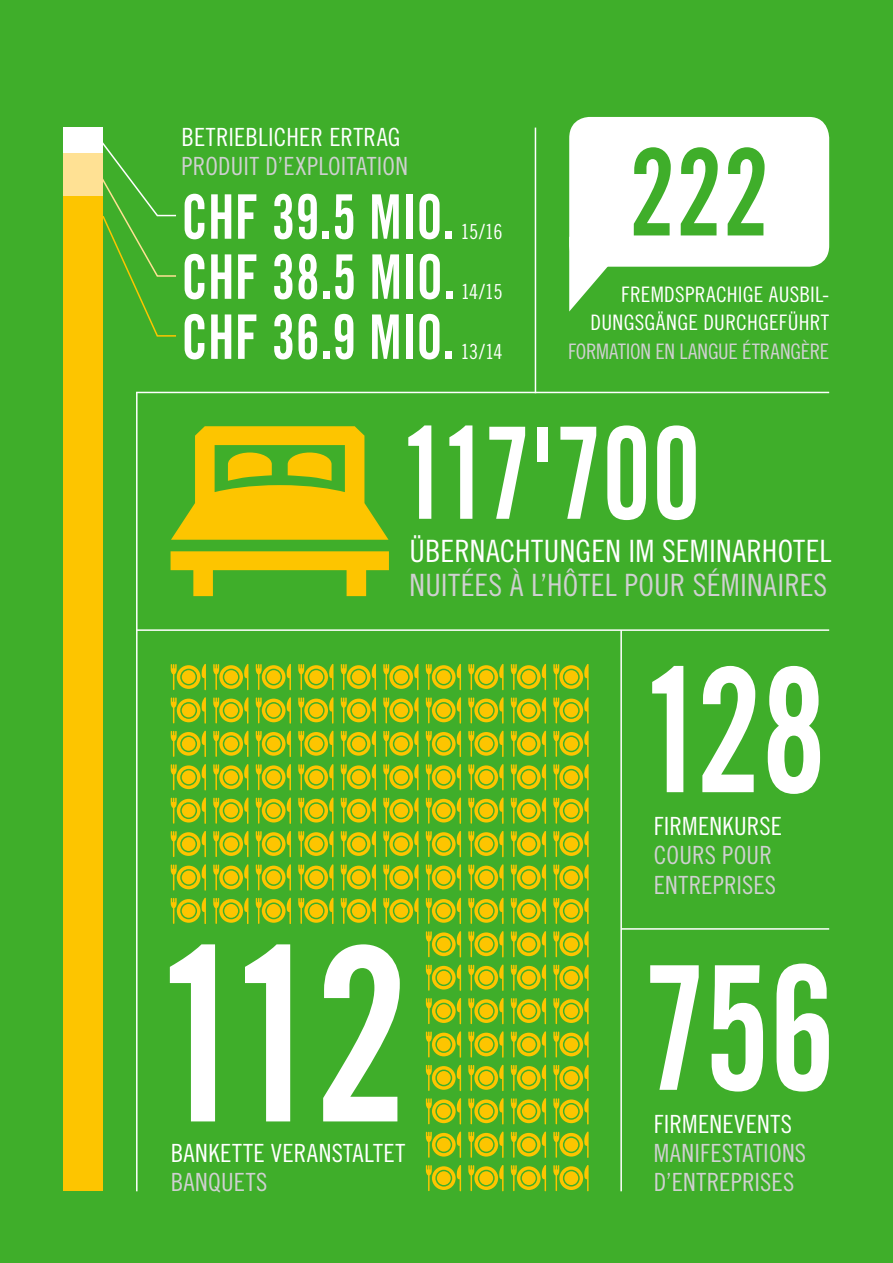
<style>
.page{position:relative;width:893px;height:1263px;background:#3fae2a}
.page>*{position:absolute;margin:0;border:0;box-sizing:border-box;transform-origin:0 0}
.zwischentitel{font:241.95px "Trade Gothic Bold Cond Twenty";color:#fff;scale:.89 1}
.zwischentitel-2{font:172.5px "Trade Gothic Bold Cond Twenty";letter-spacing:-.015em;color:#fff;scale:.86 1}
.zwischentitel-3{font:127.5px "Trade Gothic Bold Cond Twenty";letter-spacing:-.03em;color:#fff;scale:.86 1}
.zwischentitel-4{font:120.45px "Trade Gothic Bold Cond Twenty";color:#3fae2a;scale:.86 1}
.zwischentitel-5{font:61.5px "Trade Gothic Bold Cond Twenty";color:#fff;scale:.86 1}
.zwischentitel-6{font:30.75px "Trade Gothic Cond Eighteen";letter-spacing:.005em;color:#cfd0d0}
.zwischentitel-7{font:30.75px "Trade Gothic Cond Eighteen";letter-spacing:.005em;color:#fff}
.zwischentitel-8{font:25.05px/29.2px "Trade Gothic Cond Eighteen";letter-spacing:.01em;color:#cfd0d0}
.zwischentitel-9{font:25.05px "Trade Gothic Cond Eighteen";letter-spacing:.01em;color:#fff}
.zwischentitel-10{font:21.3px/28.3px "Trade Gothic Cond Eighteen";letter-spacing:.01em;color:#fff;text-align:right}
.zwischentitel-11{font:21.3px "Trade Gothic Cond Eighteen";letter-spacing:-.01em;color:#cfd0d0}
.zwischentitel-12{font:20.7px "Trade Gothic Cond Eighteen";letter-spacing:-.03em;color:#fff}
</style>
<div class="page">
<div style="left:64px;top:128px;width:39px;height:1063px;background:#fff"></div>
<div style="left:64px;top:154px;width:39px;height:1037px;background:#ffe194"></div>
<hr style="left:136px;top:392px;width:693px;height:1px;background:#fff">
<hr style="left:137px;top:629px;width:692px;height:2px;background:#fff">
<hr style="left:621px;top:928px;width:208px;height:2px;background:#fff">
<hr style="left:136px;top:392px;width:2px;height:799px;background:#fff">
<hr style="left:535px;top:128px;width:1px;height:265px;background:#fff">
<hr style="left:620px;top:630px;width:2px;height:561px;background:#fff">
<div style="left:64px;top:196px;width:39px;height:995px;background:#fdc500"></div>
<svg style="left:98px;top:142px;width:78px;height:195px"></svg>
<svg style="left:171px;top:551px;width:218px;height:45px"></svg>
<svg style="left:171px;top:426px;width:217px;height:114px"></svg>
<div style="left:569px;top:117px;width:260px;height:150px;background:#fff;border-radius:21px"></div>
<svg style="left:569px;top:237px;width:64px;height:75px"></svg>
<svg style="left:171px;top:664px;width:35px;height:26px"></svg>
<svg style="left:171px;top:697px;width:35px;height:27px"></svg>
<svg style="left:171px;top:731px;width:35px;height:26px"></svg>
<svg style="left:171px;top:764px;width:35px;height:26px"></svg>
<svg style="left:171px;top:797px;width:35px;height:27px"></svg>
<svg style="left:171px;top:831px;width:35px;height:26px"></svg>
<svg style="left:171px;top:864px;width:35px;height:27px"></svg>
<svg style="left:171px;top:898px;width:35px;height:26px"></svg>
<svg style="left:468px;top:964px;width:36px;height:27px"></svg>
<svg style="left:426px;top:964px;width:35px;height:27px"></svg>
<svg style="left:468px;top:998px;width:36px;height:26px"></svg>
<svg style="left:426px;top:998px;width:35px;height:26px"></svg>
<svg style="left:468px;top:1098px;width:36px;height:26px"></svg>
<svg style="left:426px;top:1098px;width:35px;height:26px"></svg>
<svg style="left:213px;top:664px;width:35px;height:26px"></svg>
<svg style="left:213px;top:697px;width:35px;height:27px"></svg>
<svg style="left:213px;top:731px;width:35px;height:26px"></svg>
<svg style="left:213px;top:764px;width:35px;height:26px"></svg>
<svg style="left:213px;top:797px;width:35px;height:27px"></svg>
<svg style="left:213px;top:831px;width:35px;height:26px"></svg>
<svg style="left:213px;top:864px;width:35px;height:27px"></svg>
<svg style="left:213px;top:898px;width:35px;height:26px"></svg>
<svg style="left:511px;top:964px;width:35px;height:27px"></svg>
<svg style="left:511px;top:998px;width:35px;height:26px"></svg>
<svg style="left:511px;top:1098px;width:35px;height:26px"></svg>
<svg style="left:256px;top:664px;width:35px;height:26px"></svg>
<svg style="left:256px;top:697px;width:35px;height:27px"></svg>
<svg style="left:256px;top:731px;width:35px;height:26px"></svg>
<svg style="left:256px;top:764px;width:35px;height:26px"></svg>
<svg style="left:256px;top:797px;width:35px;height:27px"></svg>
<svg style="left:256px;top:831px;width:35px;height:26px"></svg>
<svg style="left:256px;top:864px;width:35px;height:27px"></svg>
<svg style="left:256px;top:898px;width:35px;height:26px"></svg>
<svg style="left:553px;top:964px;width:36px;height:27px"></svg>
<svg style="left:298px;top:664px;width:35px;height:26px"></svg>
<svg style="left:298px;top:697px;width:35px;height:27px"></svg>
<svg style="left:298px;top:731px;width:35px;height:26px"></svg>
<svg style="left:298px;top:764px;width:35px;height:26px"></svg>
<svg style="left:298px;top:797px;width:35px;height:27px"></svg>
<svg style="left:298px;top:831px;width:35px;height:26px"></svg>
<svg style="left:298px;top:864px;width:35px;height:27px"></svg>
<svg style="left:298px;top:898px;width:35px;height:26px"></svg>
<svg style="left:341px;top:664px;width:35px;height:26px"></svg>
<svg style="left:341px;top:697px;width:35px;height:27px"></svg>
<svg style="left:341px;top:731px;width:35px;height:26px"></svg>
<svg style="left:341px;top:764px;width:35px;height:26px"></svg>
<svg style="left:341px;top:797px;width:35px;height:27px"></svg>
<svg style="left:341px;top:831px;width:35px;height:26px"></svg>
<svg style="left:341px;top:864px;width:35px;height:27px"></svg>
<svg style="left:341px;top:898px;width:35px;height:26px"></svg>
<svg style="left:553px;top:998px;width:36px;height:26px"></svg>
<svg style="left:553px;top:1098px;width:36px;height:26px"></svg>
<svg style="left:383px;top:664px;width:35px;height:26px"></svg>
<svg style="left:383px;top:697px;width:35px;height:27px"></svg>
<svg style="left:383px;top:731px;width:35px;height:26px"></svg>
<svg style="left:383px;top:764px;width:35px;height:26px"></svg>
<svg style="left:383px;top:797px;width:35px;height:27px"></svg>
<svg style="left:383px;top:831px;width:35px;height:26px"></svg>
<svg style="left:383px;top:864px;width:35px;height:27px"></svg>
<svg style="left:383px;top:898px;width:35px;height:26px"></svg>
<svg style="left:426px;top:664px;width:35px;height:26px"></svg>
<svg style="left:426px;top:697px;width:35px;height:27px"></svg>
<svg style="left:426px;top:731px;width:35px;height:26px"></svg>
<svg style="left:426px;top:764px;width:35px;height:26px"></svg>
<svg style="left:426px;top:797px;width:35px;height:27px"></svg>
<svg style="left:426px;top:831px;width:35px;height:26px"></svg>
<svg style="left:426px;top:864px;width:35px;height:27px"></svg>
<svg style="left:426px;top:898px;width:35px;height:26px"></svg>
<svg style="left:468px;top:1031px;width:36px;height:27px"></svg>
<svg style="left:426px;top:1031px;width:35px;height:27px"></svg>
<svg style="left:468px;top:1131px;width:36px;height:27px"></svg>
<svg style="left:426px;top:1131px;width:35px;height:27px"></svg>
<svg style="left:468px;top:1065px;width:36px;height:26px"></svg>
<svg style="left:426px;top:1065px;width:35px;height:26px"></svg>
<svg style="left:468px;top:1165px;width:36px;height:26px"></svg>
<svg style="left:426px;top:1165px;width:35px;height:26px"></svg>
<svg style="left:468px;top:664px;width:36px;height:26px"></svg>
<svg style="left:468px;top:697px;width:36px;height:27px"></svg>
<svg style="left:468px;top:731px;width:36px;height:26px"></svg>
<svg style="left:468px;top:764px;width:36px;height:26px"></svg>
<svg style="left:468px;top:797px;width:36px;height:27px"></svg>
<svg style="left:468px;top:831px;width:36px;height:26px"></svg>
<svg style="left:468px;top:864px;width:36px;height:27px"></svg>
<svg style="left:468px;top:898px;width:36px;height:26px"></svg>
<svg style="left:468px;top:931px;width:36px;height:26px"></svg>
<svg style="left:426px;top:931px;width:35px;height:26px"></svg>
<svg style="left:511px;top:1031px;width:35px;height:27px"></svg>
<svg style="left:511px;top:1131px;width:35px;height:27px"></svg>
<svg style="left:511px;top:1165px;width:35px;height:26px"></svg>
<svg style="left:511px;top:1065px;width:35px;height:26px"></svg>
<svg style="left:511px;top:664px;width:35px;height:26px"></svg>
<svg style="left:511px;top:697px;width:35px;height:27px"></svg>
<svg style="left:511px;top:731px;width:35px;height:26px"></svg>
<svg style="left:511px;top:764px;width:35px;height:26px"></svg>
<svg style="left:511px;top:797px;width:35px;height:27px"></svg>
<svg style="left:511px;top:831px;width:35px;height:26px"></svg>
<svg style="left:511px;top:864px;width:35px;height:27px"></svg>
<svg style="left:511px;top:898px;width:35px;height:26px"></svg>
<svg style="left:511px;top:931px;width:35px;height:26px"></svg>
<svg style="left:553px;top:1031px;width:36px;height:27px"></svg>
<svg style="left:553px;top:1131px;width:36px;height:27px"></svg>
<svg style="left:553px;top:1165px;width:36px;height:26px"></svg>
<svg style="left:553px;top:1065px;width:36px;height:26px"></svg>
<svg style="left:553px;top:664px;width:36px;height:26px"></svg>
<svg style="left:553px;top:697px;width:36px;height:27px"></svg>
<svg style="left:553px;top:731px;width:36px;height:26px"></svg>
<svg style="left:553px;top:764px;width:36px;height:26px"></svg>
<svg style="left:553px;top:797px;width:36px;height:27px"></svg>
<svg style="left:553px;top:831px;width:36px;height:26px"></svg>
<svg style="left:553px;top:864px;width:36px;height:27px"></svg>
<svg style="left:553px;top:898px;width:36px;height:26px"></svg>
<svg style="left:553px;top:931px;width:36px;height:26px"></svg>
<p class="zwischentitel-9" style="left:181px;top:122px;width:221px">BETRIEBLICHER ERTRAG</p>
<p class="zwischentitel-8" style="left:181px;top:151px;width:228px">PRODUIT D’EXPLOITATION</p>
<p class="zwischentitel-5" style="left:181px;top:179px;width:319px">CHF 39.5 MIO.</p>
<p class="zwischentitel-5" style="left:181px;top:239px;width:320px">CHF 38.5 MIO.</p>
<p class="zwischentitel-5" style="left:181px;top:300px;width:319px">CHF 36.9 MIO.</p>
<p class="zwischentitel-12" style="left:460px;top:219px;width:44px">15/16</p>
<p class="zwischentitel-12" style="left:461px;top:279px;width:43px">14/15</p>
<p class="zwischentitel-12" style="left:460px;top:339px;width:44px">13/14</p>
<p class="zwischentitel-4" style="left:629px;top:119px;width:164px">222</p>
<p class="zwischentitel-10" style="left:590px;top:280px;width:240px">FREMDSPRACHIGE AUSBIL-<br>DUNGSGÄNGE DURCHGEFÜHRT</p>
<p class="zwischentitel-11" style="left:568px;top:338px;width:263px">FORMATION EN LANGUE ÉTRANGÈRE</p>
<p class="zwischentitel-3" style="left:400px;top:396px;width:352px">117'700</p>
<p class="zwischentitel-7" style="left:409px;top:532px;width:424px">ÜBERNACHTUNGEN IM SEMINARHOTEL</p>
<p class="zwischentitel-6" style="left:409px;top:567px;width:419px">NUITÉES À L’HÔTEL POUR SÉMINAIRES</p>
<p class="zwischentitel" style="left:153px;top:888px;width:290px">112</p>
<p class="zwischentitel-9" style="left:171px;top:1138px;width:236px">BANKETTE VERANSTALTET</p>
<p class="zwischentitel-8" style="left:171px;top:1167px;width:98px">BANQUETS</p>
<p class="zwischentitel-2" style="left:640px;top:626px;width:218px">128</p>
<p class="zwischentitel-9" style="left:654px;top:811px;width:130px">FIRMENKURSE</p>
<p class="zwischentitel-8" style="left:654px;top:840px;width:124px">COURS POUR<br>ENTREPRISES</p>
<p class="zwischentitel-2" style="left:642px;top:923px;width:227px">756</p>
<p class="zwischentitel-9" style="left:654px;top:1109px;width:140px">FIRMENEVENTS</p>
<p class="zwischentitel-8" style="left:654px;top:1138px;width:154px">MANIFESTATIONS<br>D’ENTREPRISES</p>
</div>
